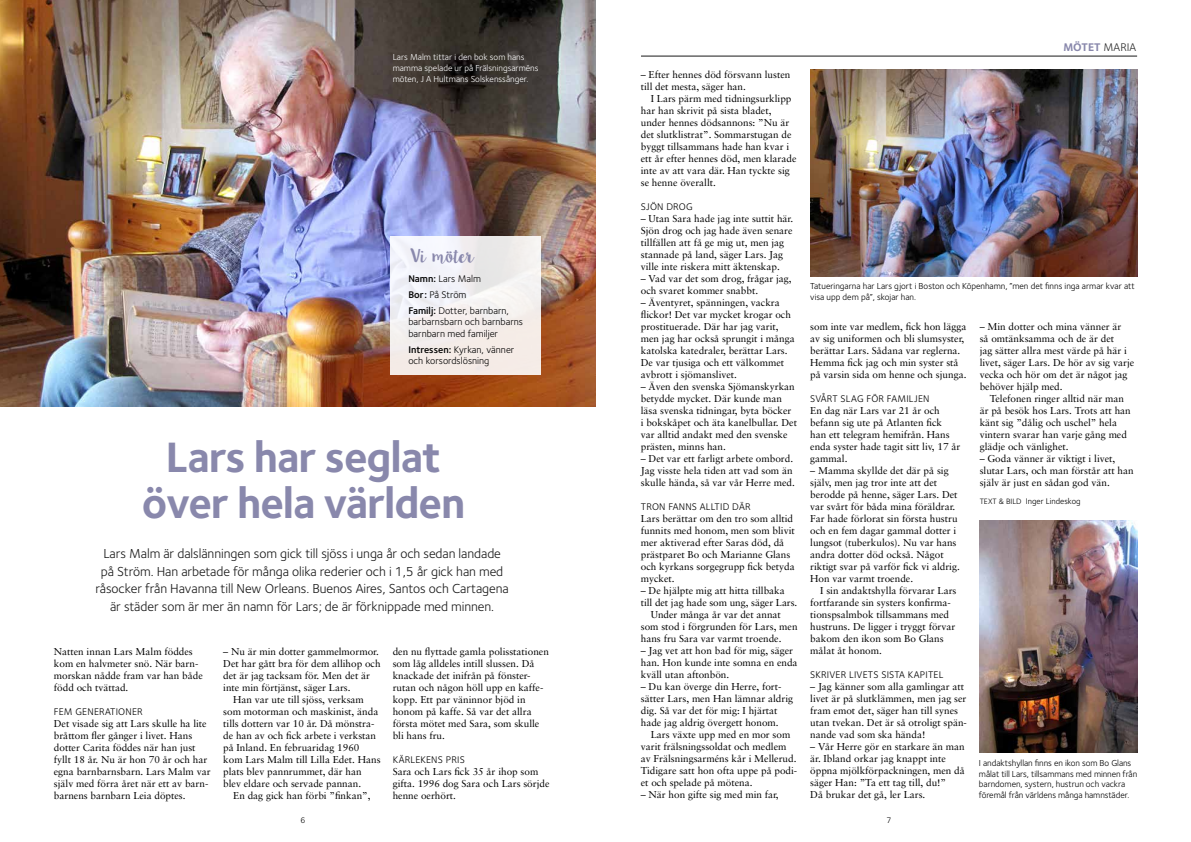
<style>
.page{position:relative;width:1191px;height:842px;background:#fff}
.page>*{position:absolute;margin:0;border:0;box-sizing:border-box;transform-origin:0 0}
.t1{font:44px/46px "Foundry Sterling Bold OSF";letter-spacing:-.025em;color:#8988ac;text-align:center}
.t2{font:15.4px "Lilly Belle";letter-spacing:-.08em;color:#8988ac}
.t3{font:13.5px/17.5px "Foundry Sterling";letter-spacing:-.005em;color:#191919;text-align:center}
.t4{font:11.5px "Foundry Sterling Bold OSF";color:#8988ac}
.t5{font:10px/12px "Sabon";color:#000}
.t6{font:10px/16px "Foundry Sterling";color:#000}
.t7{font:10px "Foundry Sterling";letter-spacing:.02em;color:#000}
.t8{font:9px/10.8px "Foundry Sterling";letter-spacing:-.005em;color:#000}
.t9{font:9px/10.8px "Foundry Sterling";color:#fff}
.t10{font:8.5px "Foundry Sterling";color:#000}
.t11{font:8.2px "Foundry Sterling";color:#000}
.s1{font-family:"Foundry Sterling Demi OSF"}
.s2{font-family:"Foundry Sterling";color:#292929}
.s3{font-size:8px}
</style>
<div class="page">
<img style="left:0;top:0;width:595px;height:407px">
<div style="left:390px;top:236px;width:151px;height:138px;background:linear-gradient(to right,#f2f0f4,#f3ede9)"></div>
<hr style="left:641px;top:56px;width:496px;height:1px;background:#191919">
<img style="left:810px;top:69px;width:327px;height:208px">
<img style="left:979px;top:521px;width:158px;height:231px">
<p class="t9" style="left:393px;top:51px;width:147px">Lars Malm tittar i den bok som hans mamma spelade ur på Frälsningsarméns möten, J A Hultmans Solskenssånger.</p>
<h2 class="t2" style="left:410px;top:245px;width:66px">Vi möter</h2>
<p class="t6" style="left:408px;top:270px;width:102px"><span class="s1">Namn:</span> Lars Malm<br><span class="s1">Bor:</span> På Ström<br><span class="s1">Familj:</span> Dotter, barnbarn,</p>
<p class="t6" style="left:408px;top:315px;width:116px;line-height:12px">barbarnsbarn och barnbarns barnbarn med familjer</p>
<p class="t6" style="left:408px;top:343px;width:108px;line-height:11px"><span class="s1">Intressen:</span> Kyrkan, vänner och korsordslösning</p>
<h1 class="t1" style="left:142px;top:433px;width:325px">Lars har seglat över hela världen</h1>
<p class="t3" style="left:95px;top:545px;width:415px">Lars Malm är dalslänningen som gick till sjöss i unga år och sedan landade på Ström. Han arbetade för många olika rederier och i 1,5 år gick han med råsocker från Havanna till New Orleans. Buenos Aires, Santos och Cartagena är städer som är mer än namn för Lars; de är förknippade med minnen.</p>
<p class="t5" style="left:54px;top:645px;width:150px">Natten innan Lars Malm föddes kom en halvmeter snö. När barn&shy;morskan nådde fram var han både född och tvättad.</p>
<p class="t7" style="left:54px;top:704px;width:90px">FEM GENERATIONER</p>
<p class="t5" style="left:54px;top:717px;width:158px">Det visade sig att Lars skulle ha lite bråttom fler gånger i livet. Hans dotter Carita föddes när han just fyllt 18 år. Nu är hon 70 år och har egna barnbarnsbarn. Lars Malm var själv med förra året när ett av barn&shy;barnens barnbarn Leia döptes.</p>
<p class="t5" style="left:223px;top:645px;width:157px">– Nu är min dotter gammelmormor.</p>
<p class="t5" style="left:223px;top:657px;width:159px">Det har gått bra för dem allihop och</p>
<p class="t5" style="left:223px;top:669px;width:148px">det är jag tacksam för. Men det är</p>
<p class="t5" style="left:223px;top:681px;width:129px">inte min förtjänst, säger Lars.</p>
<p class="t5" style="left:233px;top:693px;width:132px">Han var ute till sjöss, verksam</p>
<p class="t5" style="left:223px;top:705px;width:156px">som motorman och maskinist, ända</p>
<p class="t5" style="left:223px;top:717px;width:153px">tills dottern var 10 år. Då mönstra-</p>
<p class="t5" style="left:223px;top:729px;width:154px">de han av och fick arbete i verkstan</p>
<p class="t5" style="left:223px;top:741px;width:138px">på Inland. En februaridag 1960</p>
<p class="t5" style="left:223px;top:753px;width:159px">kom Lars Malm till Lilla Edet. Hans</p>
<p class="t5" style="left:223px;top:765px;width:140px">plats blev pannrummet, där han</p>
<p class="t5" style="left:223px;top:777px;width:139px">blev eldare och servade pannan.</p>
<p class="t5" style="left:233px;top:789px;width:139px">En dag gick han förbi ”finkan”,</p>
<p class="t5" style="left:393px;top:645px;width:158px">den nu flyttade gamla polisstationen som låg alldeles intill slussen. Då knackade det inifrån på fönster&shy;rutan och någon höll upp en kaffe&shy;kopp. Ett par väninnor bjöd in honom på kaffe. Så var det allra första mötet med Sara, som skulle bli hans fru.</p>
<p class="t7" style="left:393px;top:752px;width:74px">KÄRLEKENS PRIS</p>
<p class="t5" style="left:393px;top:765px;width:158px">Sara och Lars fick 35 år ihop som gifta. 1996 dog Sara och Lars sörjde henne oerhört.</p>
<p class="t5" style="left:641px;top:69px;width:151px">– Efter hennes död försvann lusten till det mesta, säger han.</p>
<p class="t5" style="left:641px;top:93px;width:157px;text-indent:10px">I Lars pärm med tidningsurklipp har han skrivit på sista bladet, under hennes dödsannons: ”Nu är det slutklistrat”. Sommarstugan de byggt tillsammans hade han kvar i ett år efter hennes död, men klarade inte av att vara där. Han tyckte sig se henne överallt.</p>
<p class="t7" style="left:641px;top:200px;width:53px">SJÖN DROG</p>
<p class="t5" style="left:641px;top:213px;width:154px">– Utan Sara hade jag inte suttit här.<br>Sjön drog och jag hade även senare tillfällen att få ge mig ut, men jag stannade på land, säger Lars. Jag ville inte riskera mitt äktenskap.</p>
<p class="t5" style="left:641px;top:273px;width:152px">– Vad var det som drog, frågar jag, och svaret kommer snabbt.</p>
<p class="t5" style="left:641px;top:297px;width:155px">– Äventyret, spänningen, vackra flickor! Det var mycket krogar och prostituerade. Där har jag varit, men jag har också sprungit i många katolska katedraler, berättar Lars.<br>De var tjusiga och ett välkommet avbrott i sjömanslivet.</p>
<p class="t5" style="left:641px;top:381px;width:158px">– Även den svenska Sjömanskyrkan betydde mycket. Där kunde man läsa svenska tidningar, byta böcker<br>i bokskåpet och äta kanelbullar. Det var alltid andakt med den svenske prästen, minns han.</p>
<p class="t5" style="left:641px;top:453px;width:155px">– Det var ett farligt arbete ombord.<br>Jag visste hela tiden att vad som än skulle hända, så var vår Herre med.</p>
<p class="t7" style="left:641px;top:500px;width:111px">TRON FANNS ALLTID DÄR</p>
<p class="t5" style="left:641px;top:513px;width:155px">Lars berättar om den tro som alltid funnits med honom, men som blivit mer aktiverad efter Saras död, då prästparet Bo och Marianne Glans och kyrkans sorgegrupp fick betyda mycket.</p>
<p class="t5" style="left:641px;top:585px;width:145px">– De hjälpte mig att hitta tillbaka</p>
<p class="t5" style="left:641px;top:597px;width:158px">till det jag hade som ung, säger Lars.</p>
<p class="t5" style="left:651px;top:609px;width:132px">Under många år var det annat</p>
<p class="t5" style="left:641px;top:621px;width:158px">som stod i förgrunden för Lars, men</p>
<p class="t5" style="left:641px;top:633px;width:142px">hans fru Sara var varmt troende.</p>
<p class="t5" style="left:641px;top:645px;width:158px">– Jag vet att hon bad för mig, säger han. Hon kunde inte somna en enda kväll utan aftonbön.</p>
<p class="t5" style="left:641px;top:681px;width:154px">– Du kan överge din Herre, fort&shy;sätter Lars, men Han lämnar aldrig dig. Så var det för mig: I hjärtat hade jag aldrig övergett honom.</p>
<p class="t5" style="left:641px;top:729px;width:158px;text-indent:10px">Lars växte upp med en mor som varit frälsningssoldat och medlem av Frälsningsarméns kår i Mellerud.<br>Tidigare satt hon ofta uppe på podi&shy;et och spelade på mötena.</p>
<p class="t5" style="left:641px;top:789px;width:139px">– När hon gifte sig med min far,</p>
<p class="t4" style="left:1063px;top:39px;width:74px">MÖTET <span class="s2">MARIA</span></p>
<p class="t8" style="left:810px;top:280px;width:326px">Tatueringarna har Lars gjort i Boston och Köpenhamn, ”men det finns inga armar kvar att visa upp dem på”, skojar han.</p>
<p class="t5" style="left:810px;top:321px;width:158px">som inte var medlem, fick hon lägga av sig uniformen och bli slumsyster, berättar Lars. Sådana var reglerna.<br>Hemma fick jag och min syster stå på varsin sida om henne och sjunga.</p>
<p class="t7" style="left:810px;top:392px;width:121px">SVÅRT SLAG FÖR FAMILJEN</p>
<p class="t5" style="left:810px;top:405px;width:151px">En dag när Lars var 21 år och befann sig ute på Atlanten fick han ett telegram hemifrån. Hans enda syster hade tagit sitt liv, 17 år gammal.</p>
<p class="t5" style="left:810px;top:465px;width:151px">– Mamma skyllde det där på sig själv, men jag tror inte att det berodde på henne, säger Lars. Det var svårt för båda mina föräldrar.<br>Far hade förlorat sin första hustru och en fem dagar gammal dotter i lungsot (tuberkulos). Nu var hans andra dotter död också. Något riktigt svar på varför fick vi aldrig.<br>Hon var varmt troende.</p>
<p class="t5" style="left:810px;top:585px;width:148px;text-indent:10px">I sin andaktshylla förvarar Lars fortfarande sin systers konfirma&shy;tionspsalmbok tillsammans med hustruns. De ligger i tryggt förvar bakom den ikon som Bo Glans målat åt honom.</p>
<p class="t7" style="left:810px;top:668px;width:135px">SKRIVER LIVETS SISTA KAPITEL</p>
<p class="t5" style="left:810px;top:681px;width:158px">– Jag känner som alla gamlingar att livet är på slutklämmen, men jag ser fram emot det, säger han till synes utan tvekan. Det är så otroligt spän&shy;nande vad som ska hända!</p>
<p class="t5" style="left:810px;top:741px;width:156px">– Vår Herre gör en starkare än man är. Ibland orkar jag knappt inte öppna mjölkförpackningen, men då säger Han: ”Ta ett tag till, du!”<br>Då brukar det gå, ler Lars.</p>
<p class="t5" style="left:979px;top:321px;width:156px">– Min dotter och mina vänner är<br>så omtänksamma och de är det<br>jag sätter allra mest värde på här i livet, säger Lars. De hör av sig varje vecka och hör om det är något jag behöver hjälp med.</p>
<p class="t5" style="left:979px;top:393px;width:153px;text-indent:10px">Telefonen ringer alltid när man är på besök hos Lars. Trots att han känt sig ”dålig och uschel” hela vintern svarar han varje gång med glädje och vänlighet.</p>
<p class="t5" style="left:979px;top:453px;width:155px">– Goda vänner är viktigt i livet, slutar Lars, och man förstår att han själv är just en sådan god vän.</p>
<p class="t10" style="left:979px;top:495px;width:102px"><span class="s3">TEXT &amp; BILD</span> Inger Lindeskog</p>
<p class="t8" style="left:979px;top:757px;width:160px">I andaktshyllan finns en ikon som Bo Glans målat till Lars, tillsammans med minnen från barndomen, systern, hustrun och vackra föremål från världens många hamnstäder.</p>
<p class="t11" style="left:300px;top:814px;width:6px">6</p>
<p class="t11" style="left:886px;top:814px;width:6px">7</p>
</div>
